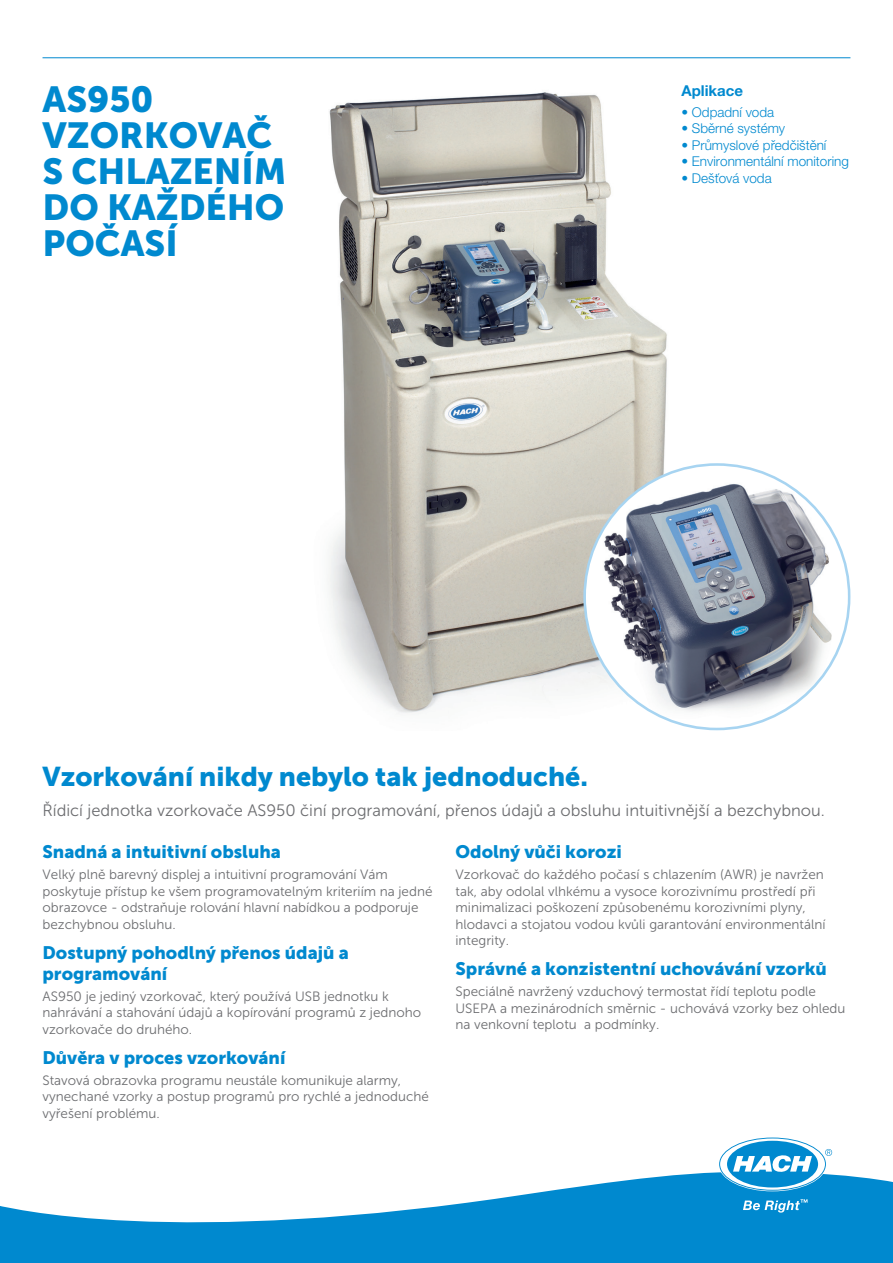
<style>
.page{position:relative;width:893px;height:1263px;background:#fff}
.page>*{position:absolute;margin:0;border:0;box-sizing:border-box;transform-origin:0 0}
.Head_1{font:36px/36px "Museo Sans 900";color:#0089cf}
.Head_2_USP{font:27px "Museo Sans 900";color:#0089cf}
.Head_2{font:18px/21px "Museo Sans 900";color:#0089cf}
.Text_1_USP{font:16.5px "Museo Sans 300";color:#6c6d70}
.Head_3{font:700 15px "Helvetica Neue LTW1 G";color:#0089cf}
.Text_1_Gray{font:13.5px/16.5px "Museo Sans 300";color:#6c6d70}
.Text_1_Color{font:300 13.5px "Helvetica Neue LTW1 G";color:#0089cf}
</style>
<div class="page">
<hr style="left:43px;top:57px;width:807px;height:1px;background:#0089cf">
<svg style="left:0;top:1172px;width:893px;height:91px;fill:#0089cf"></svg>
<svg style="left:720px;top:1138px;width:112px;height:52px"></svg>
<svg style="left:743px;top:1199px;width:64px;height:13px"></svg>
<img style="left:329px;top:92px;width:362px;height:636px">
<svg style="left:585px;top:464px;width:264px;height:265px"></svg>
<img style="left:598px;top:474px;width:238px;height:245px">
<p class="Head_1" style="left:43px;top:81px;width:245px">AS950<br>VZORKOVAČ<br>S CHLAZENÍM<br>DO KAŽDÉHO<br>POČASÍ</p>
<p class="Head_3" style="left:681px;top:81px;width:63px">Aplikace</p>
<p class="Text_1_Color" style="left:681px;top:104px;width:94px">• Odpadní voda</p>
<p class="Text_1_Color" style="left:681px;top:120px;width:105px">• Sběrné systémy</p>
<p class="Text_1_Color" style="left:681px;top:137px;width:147px">• Průmyslové předčištění</p>
<p class="Text_1_Color" style="left:681px;top:153px;width:169px">• Environmentální monitoring</p>
<p class="Text_1_Color" style="left:681px;top:170px;width:92px">• Dešťová voda</p>
<p class="Head_2_USP" style="left:43px;top:761px;width:547px">Vzorkování nikdy nebylo tak jednoduché.</p>
<p class="Text_1_USP" style="left:43px;top:801px;width:784px">Řídicí jednotka vzorkovače AS950 činí programování, přenos údajů a obsluhu intuitivnější a bezchybnou.</p>
<p class="Head_2" style="left:43px;top:841px;width:240px">Snadná a intuitivní obsluha</p>
<p class="Text_1_Gray" style="left:43px;top:866px;width:391px">Velký plně barevný displej a intuitivní programování Vám poskytuje přístup ke všem programovatelným kriteriím na jedné obrazovce - odstraňuje rolování hlavní nabídkou a podporuje bezchybnou obsluhu.</p>
<p class="Head_2" style="left:43px;top:942px;width:308px">Dostupný pohodlný přenos údajů a programování</p>
<p class="Text_1_Gray" style="left:43px;top:988px;width:380px">AS950 je jediný vzorkovač, který používá USB jednotku k nahrávání a stahování údajů a kopírování programů z jednoho vzorkovače do druhého.</p>
<p class="Head_2" style="left:43px;top:1047px;width:244px">Důvěra v proces vzorkování</p>
<p class="Text_1_Gray" style="left:43px;top:1072px;width:388px">Stavová obrazovka programu neustále komunikuje alarmy, vynechané vzorky a postup programů pro rychlé a jednoduché vyřešení problému.</p>
<p class="Head_2" style="left:455px;top:841px;width:168px">Odolný vůči korozi</p>
<p class="Text_1_Gray" style="left:455px;top:866px;width:372px">Vzorkovač do každého počasí s chlazením (AWR) je navržen tak, aby odolal vlhkému a vysoce korozivnímu prostředí při minimalizaci poškození způsobenému korozivními plyny, hlodavci a stojatou vodou kvůli garantování environmentální integrity.</p>
<p class="Head_2" style="left:455px;top:958px;width:373px">Správné a konzistentní uchovávání vzorků</p>
<p class="Text_1_Gray" style="left:455px;top:983px;width:391px">Speciálně navržený vzduchový termostat řídí teplotu podle<br>USEPA a mezinárodních směrnic - uchovává vzorky bez ohledu na venkovní teplotu a podmínky.</p>
</div>
